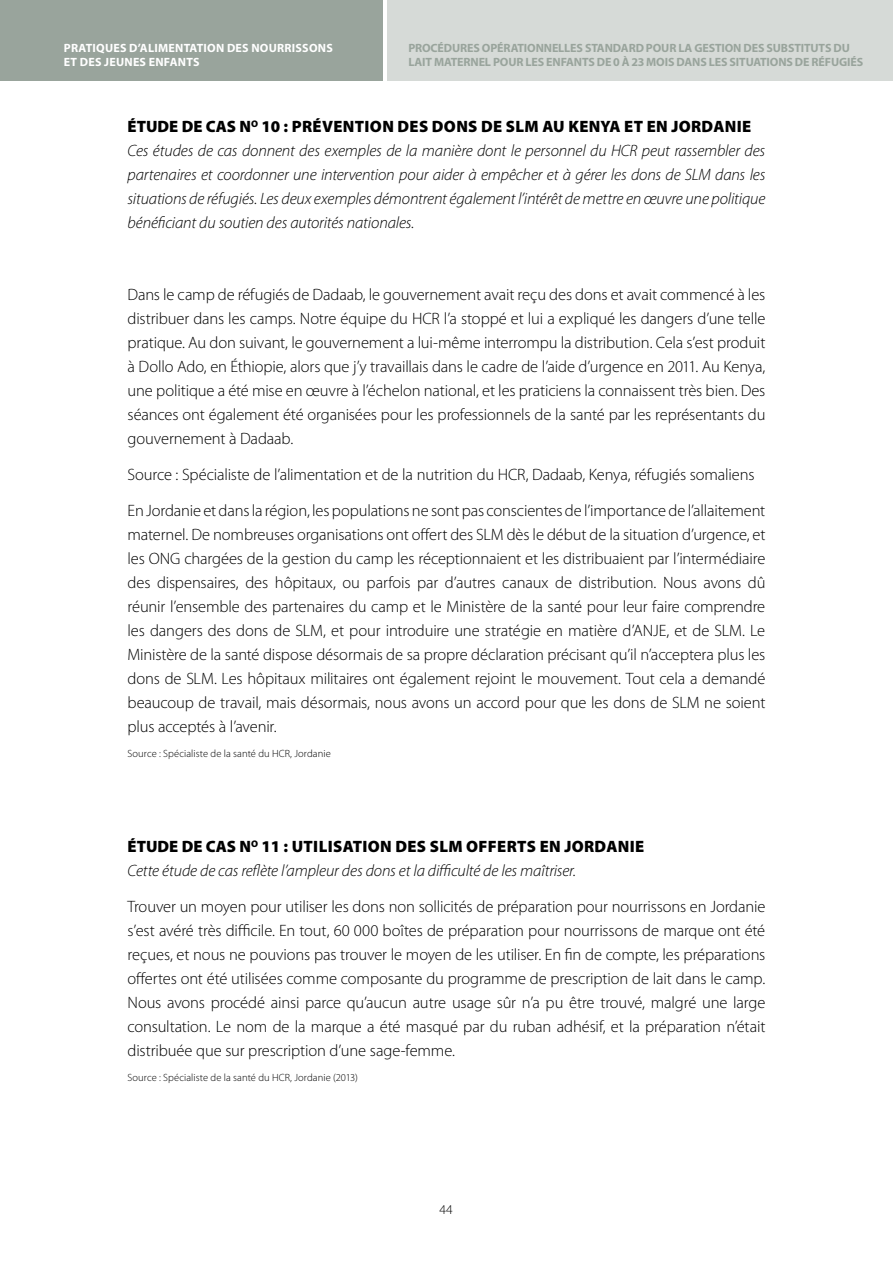
<style>
.page{position:relative;width:893px;height:1263px;background:#fff}
.page>*{position:absolute;margin:0;border:0;box-sizing:border-box;transform-origin:0 0}
.t1{font:300 16.5px/24px "Myriad Pro";letter-spacing:-.01em;color:#000;text-align:justify}
.t2{font:italic 300 16.5px/24px "Myriad Pro";letter-spacing:-.01em;color:#000;text-align:justify}
.t3{font:900 16.5px "Myriad Pro";letter-spacing:.02em;color:#000}
.t4{font:300 13.5px "Myriad Pro";color:#000}
.t5{font:700 12px/14.4px "Myriad Pro";letter-spacing:-.01em;color:#99a49c}
.t6{font:700 12px/14.4px "Myriad Pro";letter-spacing:.02em;color:#fff}
.t7{font:300 10.5px "Myriad Pro";letter-spacing:.005em;color:#000}
</style>
<div class="page">
<div style="left:0;top:0;width:383px;height:81px;background:#99a49c"></div>
<div style="left:387px;top:0;width:506px;height:81px;background:#d6dad7"></div>
<p class="t6" style="left:64px;top:40px;width:270px">PRATIQUES D’ALIMENTATION DES NOURRISSONS<br>ET DES JEUNES ENFANTS</p>
<p class="t5" style="left:408px;top:40px;width:456px">PROCÉDURES OPÉRATIONNELLES STANDARD POUR LA GESTION DES SUBSTITUTS DU<br>LAIT MATERNEL POUR LES ENFANTS DE 0 À 23 MOIS DANS LES SITUATIONS DE RÉFUGIÉS</p>
<p class="t3" style="left:128px;top:117px;width:390px">ÉTUDE DE CAS N<sup>O</sup> 10 : PRÉVENTION DES DONS DE SLM</p>
<p class="t3" style="left:542px;top:117px;width:210px">AU KENYA ET EN JORDANIE</p>
<p class="t2" style="left:128px;top:139px;width:639px">Ces études de cas donnent des exemples de la manière dont le personnel du HCR peut rassembler des partenaires et coordonner une intervention pour aider à empêcher et à gérer les dons de SLM dans les situations de réfugiés. Les deux exemples démontrent également l’intérêt de mettre en œuvre une politique bénéficiant du soutien des autorités nationales.</p>
<p class="t1" style="left:128px;top:283px;width:639px">Dans le camp de réfugiés de Dadaab, le gouvernement avait reçu des dons et avait commencé à les distribuer dans les camps. Notre équipe du HCR l’a stoppé et lui a expliqué les dangers d’une telle pratique. Au don suivant, le gouvernement a lui-même interrompu la distribution. Cela s’est produit à Dollo Ado, en Éthiopie, alors que j’y travaillais dans le cadre de l’aide d’urgence en 2011. Au Kenya, une politique a été mise en œuvre à l’échelon national, et les praticiens la connaissent très bien. Des séances ont également été organisées pour les professionnels de la santé par les représentants du gouvernement à Dadaab.</p>
<p class="t1" style="left:128px;top:457px;width:639px;line-height:36px">Source : Spécialiste de l’alimentation et de la nutrition du HCR, Dadaab, Kenya, réfugiés somaliens<br>En Jordanie et dans la région, les populations ne sont pas conscientes de l’importance de l’allaitement</p>
<p class="t1" style="left:128px;top:523px;width:639px">maternel. De nombreuses organisations ont offert des SLM dès le début de la situation d’urgence, et les ONG chargées de la gestion du camp les réceptionnaient et les distribuaient par l’intermédiaire des dispensaires, des hôpitaux, ou parfois par d’autres canaux de distribution. Nous avons dû réunir l’ensemble des partenaires du camp et le Ministère de la santé pour leur faire comprendre les dangers des dons de SLM, et pour introduire une stratégie en matière d’ANJE, et de SLM. Le Ministère de la santé dispose désormais de sa propre déclaration précisant qu’il n’acceptera plus les dons de SLM. Les hôpitaux militaires ont également rejoint le mouvement. Tout cela a demandé beaucoup de travail, mais désormais, nous avons un accord pour que les dons de SLM ne soient plus acceptés à l’avenir.</p>
<p class="t7" style="left:128px;top:748px;width:205px">Source : Spécialiste de la santé du HCR, Jordanie</p>
<p class="t3" style="left:128px;top:837px;width:314px">ÉTUDE DE CAS N<sup>O</sup> 11 : UTILISATION DES SLM</p>
<p class="t3" style="left:466px;top:837px;width:180px">OFFERTS EN JORDANIE</p>
<p class="t2" style="left:128px;top:859px;width:450px">Cette étude de cas reflète l’ampleur des dons et la difficulté de les maîtriser.</p>
<p class="t1" style="left:128px;top:895px;width:639px">Trouver un moyen pour utiliser les dons non sollicités de préparation pour nourrissons en Jordanie s’est avéré très difficile. En tout, 60 000 boîtes de préparation pour nourrissons de marque ont été reçues, et nous ne pouvions pas trouver le moyen de les utiliser. En fin de compte, les préparations offertes ont été utilisées comme composante du programme de prescription de lait dans le camp.<br>Nous avons procédé ainsi parce qu’aucun autre usage sûr n’a pu être trouvé, malgré une large consultation. Le nom de la marque a été masqué par du ruban adhésif, et la préparation n’était distribuée que sur prescription d’une sage-femme.</p>
<p class="t7" style="left:128px;top:1072px;width:232px">Source : Spécialiste de la santé du HCR, Jordanie (2013)</p>
<p class="t4" style="left:439px;top:1202px;width:15px">44</p>
</div>
